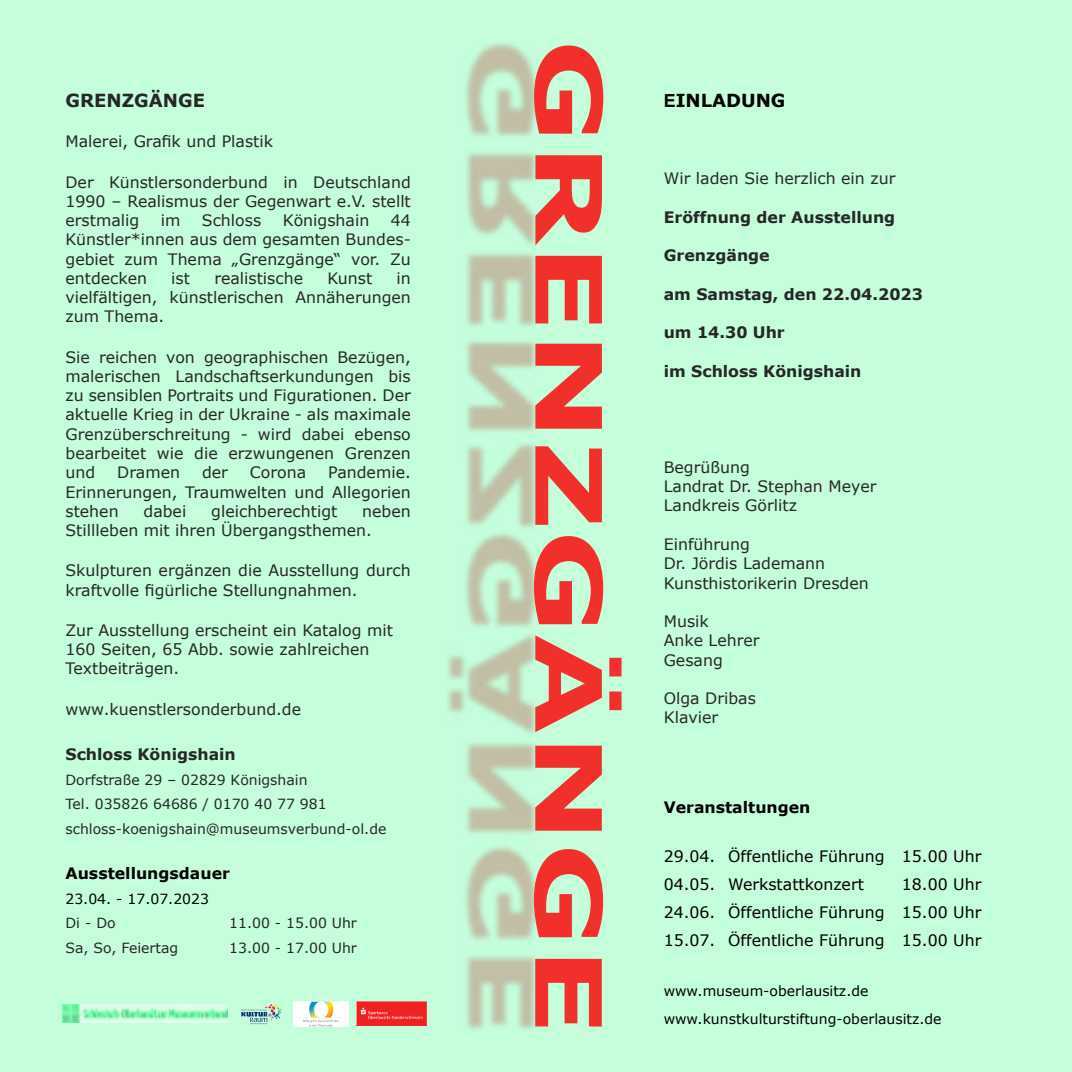
<style>
.page{position:relative;width:1072px;height:1072px;background:#fff}
.page>*{position:absolute;margin:0;border:0;box-sizing:border-box;transform-origin:0 0}
.t1{font:700 91.52px "Verdana";color:#f1302b;scale:1.41 1}
.t2{font:700 18.03px "Verdana";color:#272727}
.t3{font:700 18.03px "Verdana";color:#000}
.t4{font:15.75px/19.2px "Verdana";color:#272727}
.t5{font:15.75px/28px "Verdana";color:#000}
.t6{font:700 15.75px "Verdana";color:#272727}
.t7{font:700 15.75px "Verdana";color:#000}
.t8{font:14px/24.5px "Verdana";color:#272727}
.t9{font:14px/28px "Verdana";color:#000}
.s1{font-family:"Lucida Grande"}
.s2{font-family:"Arial"}
</style>
<div class="page">
<div style="left:0;top:0;width:1071px;height:1071px;background:#c4fedb"></div>
<img style="left:447px;top:43px;width:91px;height:987px">
<svg style="left:241px;top:1002px;width:41px;height:22px"></svg>
<img style="left:63px;top:1004px;width:165px;height:18px">
<img style="left:293px;top:1001px;width:55px;height:25px">
<div style="left:357px;top:1001px;width:70px;height:24px;background:#ee2123"></div>
<svg style="left:361px;top:1007px;width:62px;height:12px"></svg>
<p class="t2" style="left:65px;top:93px;width:141px">GRENZGÄNGE</p>
<p class="t4" style="left:65px;top:133px;width:209px">Malerei, Grafik und Plastik</p>
<p class="t4" style="left:65px;top:174px;width:347px;text-align:justify">Der Ku<span class="s1">̈</span>nstlersonderbund in Deutschland 1990 – Realismus der Gegenwart e.V. stellt erstmalig</p>
<p class="t4" style="left:161px;top:212px;width:21px">im</p>
<p class="t4" style="left:202px;top:212px;width:61px">Schloss</p>
<p class="t4" style="left:283px;top:212px;width:88px">Königshain</p>
<p class="t4" style="left:65px;top:212px;width:347px;text-align:justify;text-indent:325px">44<br>Ku<span class="s1">̈</span>nstler*innen aus dem gesamten Bundes&shy;gebiet zum Thema „Grenzgänge“ vor. Zu entdecken</p>
<p class="t4" style="left:171px;top:270px;width:20px">ist</p>
<p class="t4" style="left:214px;top:270px;width:90px">realistische</p>
<p class="t4" style="left:327px;top:270px;width:46px">Kunst</p>
<p class="t4" style="left:65px;top:270px;width:347px;text-align:justify;text-indent:331px">in vielfältigen, ku<span class="s1">̈</span>nstlerischen Annäherungen zum Thema.</p>
<p class="t4" style="left:65px;top:349px;width:347px;text-align:justify">Sie reichen von geographischen Bezu<span class="s1">̈</span>gen, malerischen Landschaftserkundungen bis zu sensiblen Portraits und Figurationen. Der aktuelle Krieg in der Ukraine - als maximale Grenzu<span class="s1">̈</span>berschreitung - wird dabei ebenso bearbeitet wie die erzwungenen Grenzen und</p>
<p class="t4" style="left:65px;top:464px;width:347px;text-align:justify;text-indent:263px">Pandemie.<br>Erinnerungen, Traumwelten und Allegorien stehen</p>
<p class="t4" style="left:117px;top:464px;width:64px">Dramen</p>
<p class="t4" style="left:202px;top:464px;width:27px">der</p>
<p class="t4" style="left:250px;top:464px;width:58px">Corona</p>
<p class="t4" style="left:65px;top:503px;width:347px;text-indent:297px">neben<br>Stillleben mit ihren Übergangsthemen.</p>
<p class="t4" style="left:65px;top:562px;width:347px">Skulpturen ergänzen die Ausstellung durch kraftvolle figu<span class="s1">̈</span>rliche Stellungnahmen.</p>
<p class="t4" style="left:65px;top:622px;width:329px">Zur Ausstellung erscheint ein Katalog mit<br>160 Seiten, 65 Abb. sowie zahlreichen<br>Textbeiträgen.</p>
<p class="t4" style="left:65px;top:700px;width:237px">www.kuenstlersonderbund.de</p>
<p class="t6" style="left:65px;top:748px;width:172px">Schloss Königshain</p>
<p class="t8" style="left:65px;top:768px;width:322px">Dorfstraße 29 – 02829 Königshain<br>Tel. 035826 64686 / 0170 40 77 981 schloss-koenigshain@museumsverbund-ol.de</p>
<p class="t7" style="left:65px;top:867px;width:166px">Ausstellungsdauer</p>
<p class="t9" style="left:65px;top:885px;width:145px">23.04. - 17.07.2023</p>
<p class="t8" style="left:65px;top:912px;width:52px">Di - Do</p>
<p class="t8" style="left:229px;top:912px;width:129px">11.00 - 15.00 Uhr</p>
<p class="t8" style="left:65px;top:936px;width:114px">Sa, So, Feiertag</p>
<p class="t8" style="left:229px;top:936px;width:129px">13.00 - 17.00 Uhr</p>
<p class="t4" style="left:143px;top:503px;width:44px">dabei</p>
<p class="t4" style="left:211px;top:503px;width:128px">gleichberechtigt</p>
<h1 class="t1" style="left:605px;top:39px;width:707px;rotate:90deg">GRENZGÄNGE</h1>
<p class="t3" style="left:663px;top:93px;width:123px"><span class="s2">E</span>INLADUNG</p>
<p class="t4" style="left:663px;top:170px;width:233px">Wir laden Sie herzlich ein zur</p>
<p class="t6" style="left:663px;top:210px;width:233px">Eröffnung der Ausstellung</p>
<p class="t6" style="left:663px;top:249px;width:107px">Grenzgänge</p>
<p class="t6" style="left:663px;top:287px;width:261px">am Samstag, den 22.04.2023</p>
<p class="t6" style="left:663px;top:326px;width:122px">um 14.30 Uhr</p>
<p class="t6" style="left:663px;top:364px;width:199px">im Schloss Königshain</p>
<p class="t4" style="left:663px;top:459px;width:214px">Begrüßung<br>Landrat Dr. Stephan Meyer<br>Landkreis Görlitz</p>
<p class="t4" style="left:663px;top:536px;width:206px">Einführung<br>Dr. Jördis Lademann<br>Kunsthistorikerin Dresden</p>
<p class="t4" style="left:663px;top:613px;width:97px">Musik<br>Anke Lehrer<br>Gesang</p>
<p class="t4" style="left:663px;top:690px;width:94px">Olga Dribas<br>Klavier</p>
<p class="t7" style="left:663px;top:801px;width:148px">Veranstaltungen</p>
<p class="t5" style="left:663px;top:844px;width:319px">29.04. Öffentliche Führung 15.00 Uhr<br>04.05. Werkstattkonzert</p>
<p class="t5" style="left:663px;top:872px;width:319px;text-align:justify;text-indent:238px">18.00 Uhr 24.06. Öffentliche Führung 15.00 Uhr 15.07. Öffentliche Führung 15.00 Uhr</p>
<p class="t9" style="left:663px;top:977px;width:279px">www.museum-oberlausitz.de www.kunstkulturstiftung-oberlausitz.de</p>
</div>
